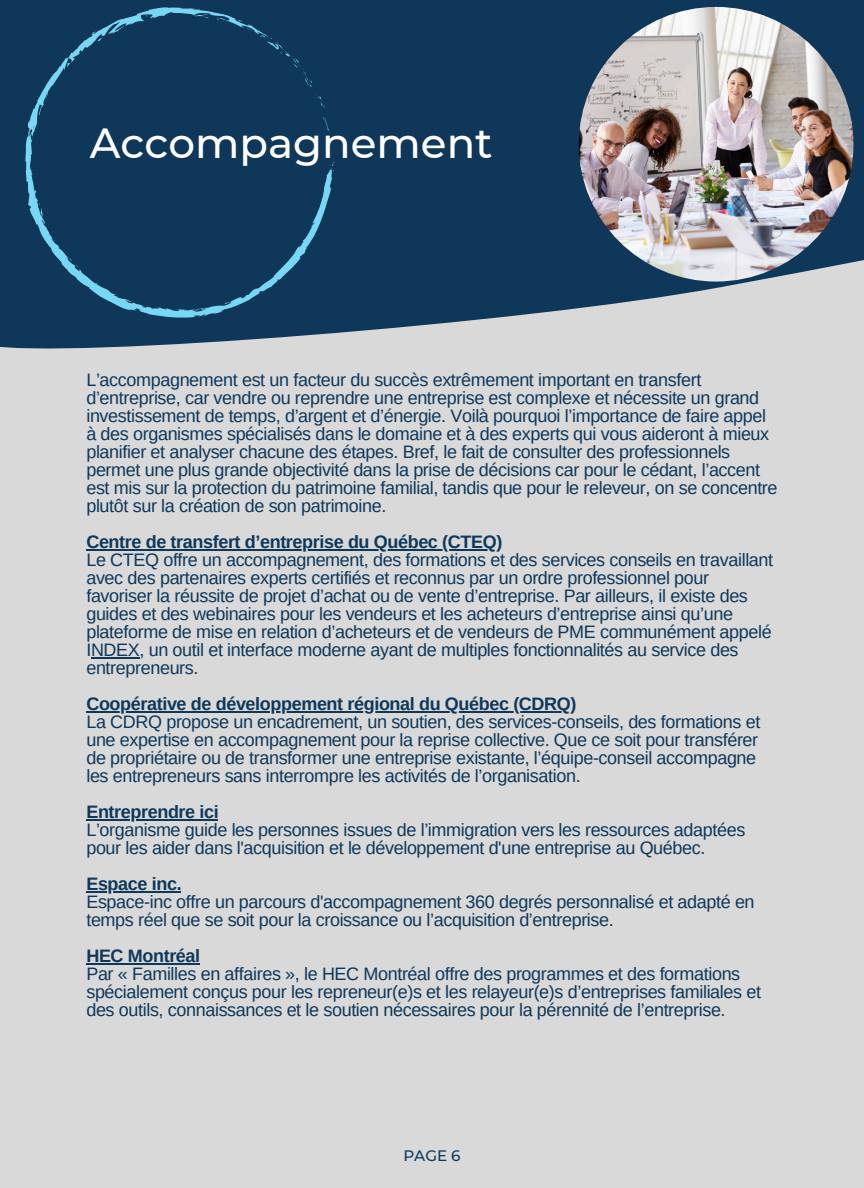
<style>
.page{position:relative;width:864px;height:1188px;background:#d9d9d9}
.page>*{position:absolute;margin:0;border:0;box-sizing:border-box;transform-origin:0 0}
.t1{font:500 42px "Montserrat";color:#fff}
.t2{font:18px/18px "Arimo";letter-spacing:-.02em;color:#0e375a}
.t3{font:500 15.15px "Montserrat";color:#0e375a}
.s1{font-weight:700}
</style>
<div class="page">
<svg style="left:0;top:0;width:864px;height:349px;fill:#0e375a"></svg>
<div style="left:25px;top:7px;width:307px;height:311px;background:#0e375a"></div>
<svg style="left:31px;top:131px;width:3px;height:8px"></svg>
<div style="left:238px;top:20px;width:75px;height:67px;background:#0e375a"></div>
<svg style="left:189px;top:8px;width:22px;height:10px"></svg>
<svg style="left:146px;top:15px;width:7px;height:4px"></svg>
<svg style="left:91px;top:31px;width:13px;height:10px"></svg>
<svg style="left:332px;top:161px;width:2px;height:11px"></svg>
<svg style="left:52px;top:238px;width:4px;height:4px"></svg>
<svg style="left:75px;top:263px;width:3px;height:5px"></svg>
<hr style="left:86px;top:549px;width:416px;height:2px;background:#0e375a">
<hr style="left:91px;top:657px;width:49px;height:2px;background:#0e375a">
<hr style="left:86px;top:711px;width:490px;height:2px;background:#0e375a">
<hr style="left:86px;top:819px;width:132px;height:2px;background:#0e375a">
<hr style="left:86px;top:891px;width:95px;height:2px;background:#0e375a">
<hr style="left:86px;top:963px;width:114px;height:2px;background:#0e375a">
<img style="left:579px;top:7px;width:274px;height:275px;border-radius:50%">
<p class="t1" style="left:90px;top:117px;width:404px">Accompagnement</p>
<p class="t2" style="left:86px;top:371px;width:693px">L’accompagnement est un facteur du succès extrêmement important en transfert d’entreprise, car vendre ou reprendre une entreprise est complexe et nécessite un grand investissement de temps, d’argent et d’énergie. Voilà pourquoi l’importance de faire appel à des organismes spécialisés dans le domaine et à des experts qui vous aideront à mieux planifier et analyser chacune des étapes. Bref, le fait de consulter des professionnels permet une plus grande objectivité dans la prise de décisions car pour le cédant, l’accent est mis sur la protection du patrimoine familial, tandis que pour le releveur, on se concentre plutôt sur la création de son patrimoine.</p>
<h1 class="t2" style="left:86px;top:533px;width:688px"><span class="s1">Centre de transfert d’entreprise du Québec (CTEQ)<br></span>Le CTEQ offre un accompagnement, des formations et des services conseils en travaillant avec des partenaires experts certifiés et reconnus par un ordre professionnel pour favoriser la réussite de projet d’achat ou de vente d’entreprise. Par ailleurs, il existe des guides et des webinaires pour les vendeurs et les acheteurs d’entreprise ainsi qu’une plateforme de mise en relation d’acheteurs et de vendeurs de PME communément appelé INDEX, un outil et interface moderne ayant de multiples fonctionnalités au service des entrepreneurs.</h1>
<p class="t2" style="left:86px;top:695px;width:675px"><span class="s1">Coopérative de développement régional du Québec (CDRQ)<br></span>La CDRQ propose un encadrement, un soutien, des services-conseils, des formations et une expertise en accompagnement pour la reprise collective. Que ce soit pour transférer de propriétaire ou de transformer une entreprise existante, l’équipe-conseil accompagne les entrepreneurs sans interrompre les activités de l’organisation.</p>
<h2 class="t2" style="left:86px;top:803px;width:660px"><span class="s1">Entreprendre ici<br></span>L’organisme guide les personnes issues de l’immigration vers les ressources adaptées pour les aider dans l'acquisition et le développement d'une entreprise au Québec.</h2>
<h2 class="t2" style="left:86px;top:875px;width:670px"><span class="s1">Espace inc.<br></span>Espace-inc offre un parcours d'accompagnement 360 degrés personnalisé et adapté en temps réel que se soit pour la croissance ou l’acquisition d’entreprise.</h2>
<h2 class="t2" style="left:86px;top:947px;width:676px"><span class="s1">HEC Montréal<br></span>Par « Familles en affaires », le HEC Montréal offre des programmes et des formations spécialement conçus pour les repreneur(e)s et les relayeur(e)s d’entreprises familiales et des outils, connaissances et le soutien nécessaires pour la pérennité de l’entreprise.</h2>
<h2 class="t3" style="left:403px;top:1146px;width:59px">PAGE 6</h2>
</div>
